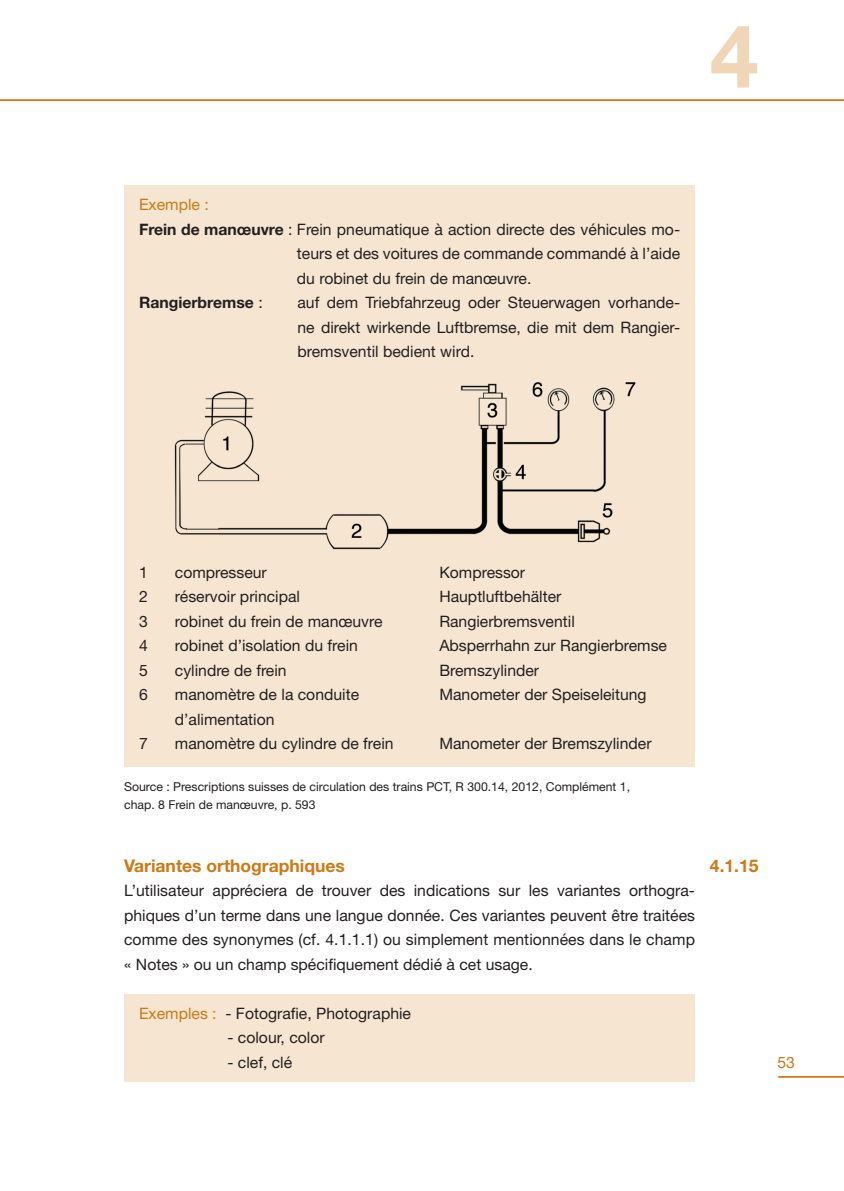
<style>
.page{position:relative;width:844px;height:1191px;background:#fff}
.page>*{position:absolute;margin:0;border:0;box-sizing:border-box;transform-origin:0 0}
.t1{font:700 87.5px "Helvetica Neue LT Std";color:#f1d5b7}
.t2{font:700 17.5px "Helvetica Neue LT Std";color:#cb7a16}
.t3{font:15.75px/24.5px "Helvetica Neue LT Std";color:#231f20;text-align:justify}
.t4{font:700 15.75px "Helvetica Neue LT Std";color:#231f20}
.t5{font:15.75px "Helvetica Neue LT Std";color:#cb7a16}
.t6{font:12.25px/17.5px "Helvetica Neue LT Std";color:#231f20}
.s1{font-weight:700}
.s2{font-weight:400}
.s3{color:#cb7a16}
</style>
<div class="page">
<div style="left:124px;top:994px;width:570px;height:87px;background:#f6e6d1"></div>
<hr style="left:0;top:99px;width:843px;height:2px;background:#cb7a16">
<hr style="left:778px;top:1076px;width:65px;height:1px;background:#cb7a16">
<div style="left:124px;top:186px;width:570px;height:580px;background:#f6e6d1"></div>
<img style="left:174px;top:382px;width:462px;height:168px">
<h1 class="t1" style="left:709px;top:2px;width:50px">4</h1>
<p class="t5" style="left:139px;top:195px;width:71px">Exemple :</p>
<p class="t3" style="left:139px;top:216px;width:542px"><span class="s1">Frein de manœuvre</span> : Frein pneumatique à action directe des véhicules mo-</p>
<p class="t3" style="left:297px;top:241px;width:384px">teurs et des voitures de commande commandé à l’aide</p>
<p class="t3" style="left:297px;top:265px;width:236px">du robinet du frein de manœuvre.</p>
<p class="t4" style="left:139px;top:293px;width:125px">Rangierbremse <span class="s2">:</span></p>
<p class="t3" style="left:297px;top:290px;width:384px">auf dem Triebfahrzeug oder Steuerwagen vorhande&shy;ne direkt wirkende Luftbremse, die mit dem Rangier&shy;bremsventil bedient wird.</p>
<p class="t3" style="left:139px;top:559px;width:10px">1</p>
<p class="t3" style="left:175px;top:559px;width:93px">compresseur</p>
<p class="t3" style="left:439px;top:559px;width:87px">Kompressor</p>
<p class="t3" style="left:139px;top:584px;width:10px">2</p>
<p class="t3" style="left:175px;top:584px;width:127px">réservoir principal</p>
<p class="t3" style="left:439px;top:584px;width:123px">Hauptluftbehälter</p>
<p class="t3" style="left:139px;top:608px;width:10px">3</p>
<p class="t3" style="left:175px;top:608px;width:209px">robinet du frein de manœuvre</p>
<p class="t3" style="left:439px;top:608px;width:137px">Rangierbremsventil</p>
<p class="t3" style="left:139px;top:633px;width:10px">4</p>
<p class="t3" style="left:175px;top:633px;width:184px">robinet d’isolation du frein</p>
<p class="t3" style="left:439px;top:633px;width:229px">Absperrhahn zur Rangierbremse</p>
<p class="t3" style="left:139px;top:658px;width:10px">5</p>
<p class="t3" style="left:175px;top:658px;width:113px">cylindre de frein</p>
<p class="t3" style="left:439px;top:658px;width:101px">Bremszylinder</p>
<p class="t3" style="left:139px;top:682px;width:10px">6</p>
<p class="t3" style="left:175px;top:682px;width:186px">manomètre de la conduite</p>
<p class="t3" style="left:439px;top:682px;width:209px">Manometer der Speiseleitung</p>
<p class="t3" style="left:175px;top:707px;width:101px">d’alimentation</p>
<p class="t3" style="left:139px;top:731px;width:10px">7</p>
<p class="t3" style="left:175px;top:731px;width:220px">manomètre du cylindre de frein</p>
<p class="t3" style="left:439px;top:731px;width:214px">Manometer der Bremszylinder</p>
<p class="t6" style="left:124px;top:778px;width:507px">Source : Prescriptions suisses de circulation des trains PCT, R 300.14, 2012, Complément 1, chap. 8 Frein de manœuvre, p. 593</p>
<p class="t2" style="left:124px;top:854px;width:222px">Variantes orthographiques</p>
<p class="t3" style="left:124px;top:878px;width:572px">L’utilisateur appréciera de trouver des indications sur les variantes orthogra&shy;phiques d’un terme dans une langue donnée. Ces variantes peuvent être traitées comme des synonymes (cf. 4.1.1.1) ou simplement mentionnées dans le champ « Notes » ou un champ spécifiquement dédié à cet usage.</p>
<p class="t3" style="left:139px;top:1000px;width:273px"><span class="s3">Exemples :</span> - Fotografie, Photographie</p>
<p class="t3" style="left:227px;top:1025px;width:99px">- colour, color</p>
<p class="t3" style="left:227px;top:1049px;width:66px">- clef, clé</p>
<p class="t2" style="left:709px;top:854px;width:50px">4.1.15</p>
<p class="t5" style="left:777px;top:1053px;width:19px">53</p>
</div>
